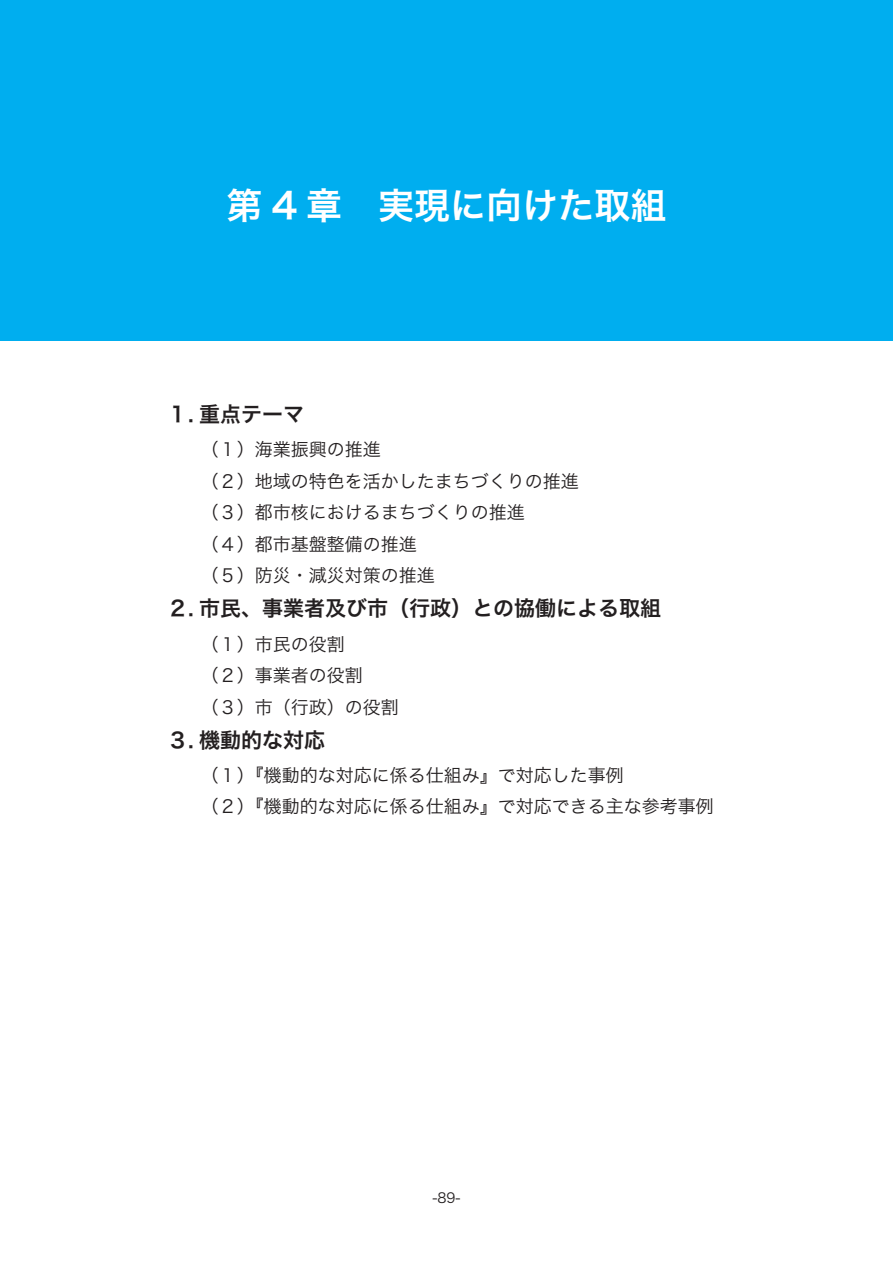
<style>
.page{position:relative;width:893px;height:1263px;background:#fff}
.page>*{position:absolute;margin:0;border:0;box-sizing:border-box;transform-origin:0 0}
.章タイトル{font:36px "Hira Kaku Pro W6";color:#fff}
.項タイトル{font:21px "Hira Kaku Pro W6";color:#231f20}
.小タイトル{font:18px "Hira Kaku Pro W3";color:#231f20}
.t1{font:13.8px "Hira Kaku Pro W3";color:#231f20}
</style>
<div class="page">
<div style="left:0;top:0;width:893px;height:340px;background:#00aeef"></div>
<p class="章タイトル" style="left:227px;top:173px;width:441px">第 4 章　実現に向けた取組</p>
<p class="項タイトル" style="left:167px;top:395px;width:138px">１. 重点テーマ</p>
<p class="小タイトル" style="left:201px;top:433px;width:181px">（１）海業振興の推進</p>
<p class="小タイトル" style="left:201px;top:465px;width:379px">（２）地域の特色を活かしたまちづくりの推進</p>
<p class="小タイトル" style="left:201px;top:496px;width:325px">（３）都市核におけるまちづくりの推進</p>
<p class="小タイトル" style="left:201px;top:528px;width:217px">（４）都市基盤整備の推進</p>
<p class="小タイトル" style="left:201px;top:559px;width:235px">（５）防災・減災対策の推進</p>
<p class="項タイトル" style="left:167px;top:590px;width:495px">２. 市民、事業者及び市（行政）との協働による取組</p>
<p class="小タイトル" style="left:201px;top:628px;width:145px">（１）市民の役割</p>
<p class="小タイトル" style="left:201px;top:659px;width:163px">（２）事業者の役割</p>
<p class="小タイトル" style="left:201px;top:691px;width:199px">（３）市（行政）の役割</p>
<p class="項タイトル" style="left:167px;top:721px;width:159px">３. 機動的な対応</p>
<p class="小タイトル" style="left:201px;top:759px;width:424px">（１）『機動的な対応に係る仕組み』で対応した事例</p>
<p class="小タイトル" style="left:201px;top:790px;width:514px">（２）『機動的な対応に係る仕組み』で対応できる主な参考事例</p>
<p class="t1" style="left:432px;top:1185px;width:30px">-89-</p>
</div>
